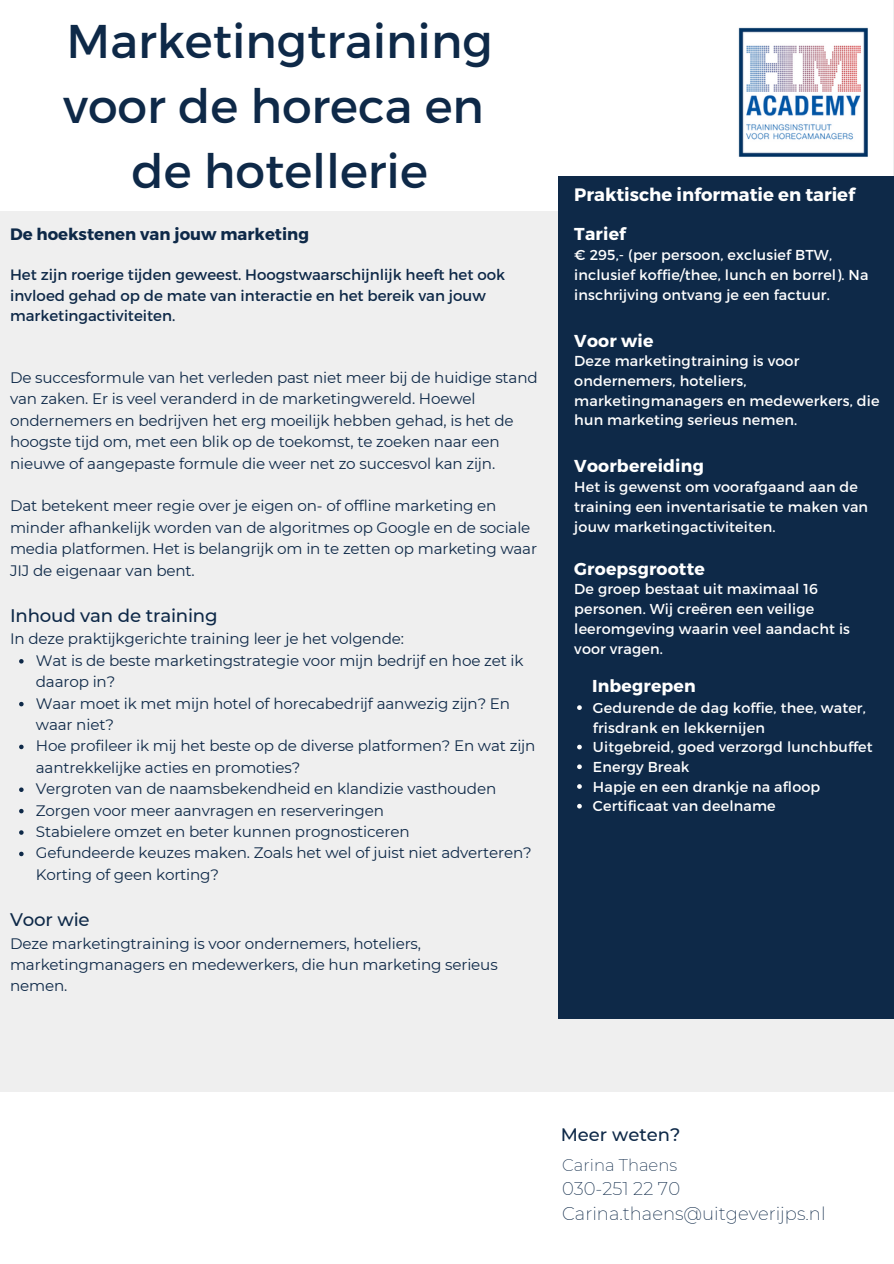
<style>
.page{position:relative;width:894px;height:1264px;background:#fff}
.page>*{position:absolute;margin:0;border:0;box-sizing:border-box;transform-origin:0 0}
.t1{font:47.25px/65.2px "Montserrat";color:#0e2948}
.t2{font:500 18.15px "Montserrat";letter-spacing:-.01em;color:#0e2948}
.t3{font:200 18px "Montserrat";color:#0e2948}
.t4{font:700 18px "Montserrat";color:#fff}
.t5{font:500 18px "Montserrat";color:#0e2948}
.t6{font:700 17.25px "Montserrat";letter-spacing:.01em;color:#fff}
.t7{font:700 16.5px "Montserrat";color:#0e2948}
.t8{font:200 16.5px "Montserrat";color:#0e2948}
.t9{font:15.15px/21.5px "Montserrat";letter-spacing:-.01em;color:#0e2948}
.t10{font:15px/20.2px "Montserrat";color:#0e2948}
.t11{font:14.4px/19.6px "Montserrat";letter-spacing:.01em;color:#fff}
</style>
<div class="page">
<div style="left:0;top:0;width:893px;height:1263px;background:#efefef"></div>
<div style="left:0;top:0;width:892px;height:211px;background:#fff"></div>
<div style="left:557px;top:176px;width:336px;height:842px;background:#0e2948"></div>
<img style="left:738px;top:27px;width:130px;height:130px">
<div style="left:0;top:1092px;width:893px;height:171px;background:#fff"></div>
<svg style="left:577px;top:705px;width:4px;height:5px"></svg>
<svg style="left:577px;top:744px;width:4px;height:5px"></svg>
<svg style="left:577px;top:764px;width:4px;height:5px"></svg>
<svg style="left:577px;top:784px;width:4px;height:4px"></svg>
<svg style="left:577px;top:803px;width:4px;height:5px"></svg>
<svg style="left:19px;top:659px;width:5px;height:4px"></svg>
<svg style="left:19px;top:702px;width:5px;height:4px"></svg>
<svg style="left:19px;top:744px;width:5px;height:5px"></svg>
<svg style="left:19px;top:787px;width:5px;height:5px"></svg>
<svg style="left:19px;top:808px;width:5px;height:5px"></svg>
<svg style="left:19px;top:830px;width:5px;height:4px"></svg>
<svg style="left:19px;top:851px;width:5px;height:5px"></svg>
<p class="t1" style="left:63px;top:6px;width:431px">Marketingtraining voor de horeca en</p>
<p class="t1" style="left:131px;top:137px;width:298px">de hotellerie</p>
<p class="t7" style="left:10px;top:223px;width:300px">De hoekstenen van jouw marketing</p>
<p class="t10" style="left:10px;top:264px;width:496px">Het zijn roerige tijden geweest. Hoogstwaarschijnlijk heeft het ook invloed gehad op de mate van interactie en het bereik van jouw marketingactiviteiten.</p>
<p class="t9" style="left:10px;top:367px;width:529px">De succesformule van het verleden past niet meer bij de huidige stand van zaken. Er is veel veranderd in de marketingwereld. Hoewel ondernemers en bedrijven het erg moeilijk hebben gehad, is het de hoogste tijd om, met een blik op de toekomst, te zoeken naar een nieuwe of aangepaste formule die weer net zo succesvol kan zijn.</p>
<p class="t9" style="left:10px;top:495px;width:528px">Dat betekent meer regie over je eigen on- of offline marketing en minder afhankelijk worden van de algoritmes op Google en de sociale media platformen. Het is belangrijk om in te zetten op marketing waar JIJ de eigenaar van bent.</p>
<p class="t2" style="left:10px;top:604px;width:209px">Inhoud van de training</p>
<p class="t9" style="left:10px;top:628px;width:395px">In deze praktijkgerichte training leer je het volgende:</p>
<p class="t9" style="left:36px;top:649px;width:489px">Wat is de beste marketingstrategie voor mijn bedrijf en hoe zet ik daarop in?</p>
<p class="t9" style="left:36px;top:692px;width:475px">Waar moet ik met mijn hotel of horecabedrijf aanwezig zijn? En waar niet?</p>
<p class="t9" style="left:36px;top:735px;width:501px">Hoe profileer ik mij het beste op de diverse platformen? En wat zijn aantrekkelijke acties en promoties?</p>
<p class="t9" style="left:36px;top:778px;width:462px">Vergroten van de naamsbekendheid en klandizie vasthouden</p>
<p class="t9" style="left:36px;top:799px;width:349px">Zorgen voor meer aanvragen en reserveringen</p>
<p class="t9" style="left:36px;top:820px;width:375px">Stabielere omzet en beter kunnen prognosticeren</p>
<p class="t9" style="left:36px;top:842px;width:497px">Gefundeerde keuzes maken. Zoals het wel of juist niet adverteren?<br>Korting of geen korting?</p>
<p class="t2" style="left:10px;top:908px;width:81px">Voor wie</p>
<p class="t9" style="left:10px;top:932px;width:489px">Deze marketingtraining is voor ondernemers, hoteliers, marketingmanagers en medewerkers, die hun marketing serieus nemen.</p>
<p class="t4" style="left:574px;top:183px;width:282px">Praktische informatie en tarief</p>
<p class="t6" style="left:574px;top:222px;width:53px">Tarief</p>
<p class="t11" style="left:574px;top:244px;width:296px">€ 295,- (per persoon, exclusief BTW, inclusief koffie/thee, lunch en borrel). Na inschrijving ontvang je een factuur.</p>
<p class="t6" style="left:574px;top:329px;width:81px">Voor wie</p>
<p class="t11" style="left:574px;top:350px;width:307px">Deze marketingtraining is voor ondernemers, hoteliers, marketingmanagers en medewerkers, die hun marketing serieus nemen.</p>
<p class="t6" style="left:574px;top:455px;width:131px">Voorbereiding</p>
<p class="t11" style="left:574px;top:476px;width:295px">Het is gewenst om voorafgaand aan de training een inventarisatie te maken van jouw marketingactiviteiten.</p>
<p class="t6" style="left:574px;top:557px;width:132px">Groepsgrootte</p>
<p class="t11" style="left:574px;top:579px;width:277px">De groep bestaat uit maximaal 16 personen. Wij creëren een veilige leeromgeving waarin veel aandacht is voor vragen.</p>
<p class="t6" style="left:592px;top:674px;width:105px">Inbegrepen</p>
<p class="t11" style="left:592px;top:697px;width:274px">Gedurende de dag koffie, thee, water, frisdrank en lekkernijen</p>
<p class="t11" style="left:592px;top:736px;width:281px">Uitgebreid, goed verzorgd lunchbuffet</p>
<p class="t11" style="left:592px;top:756px;width:98px">Energy Break</p>
<p class="t11" style="left:592px;top:776px;width:229px">Hapje en een drankje na afloop</p>
<p class="t11" style="left:592px;top:795px;width:184px">Certificaat van deelname</p>
<p class="t5" style="left:560px;top:1123px;width:121px">Meer weten?</p>
<p class="t8" style="left:562px;top:1155px;width:117px">Carina Thaens</p>
<p class="t3" style="left:562px;top:1177px;width:119px">030-251 22 70</p>
<p class="t3" style="left:562px;top:1202px;width:265px">Carina.thaens@uitgeverijps.nl</p>
</div>
